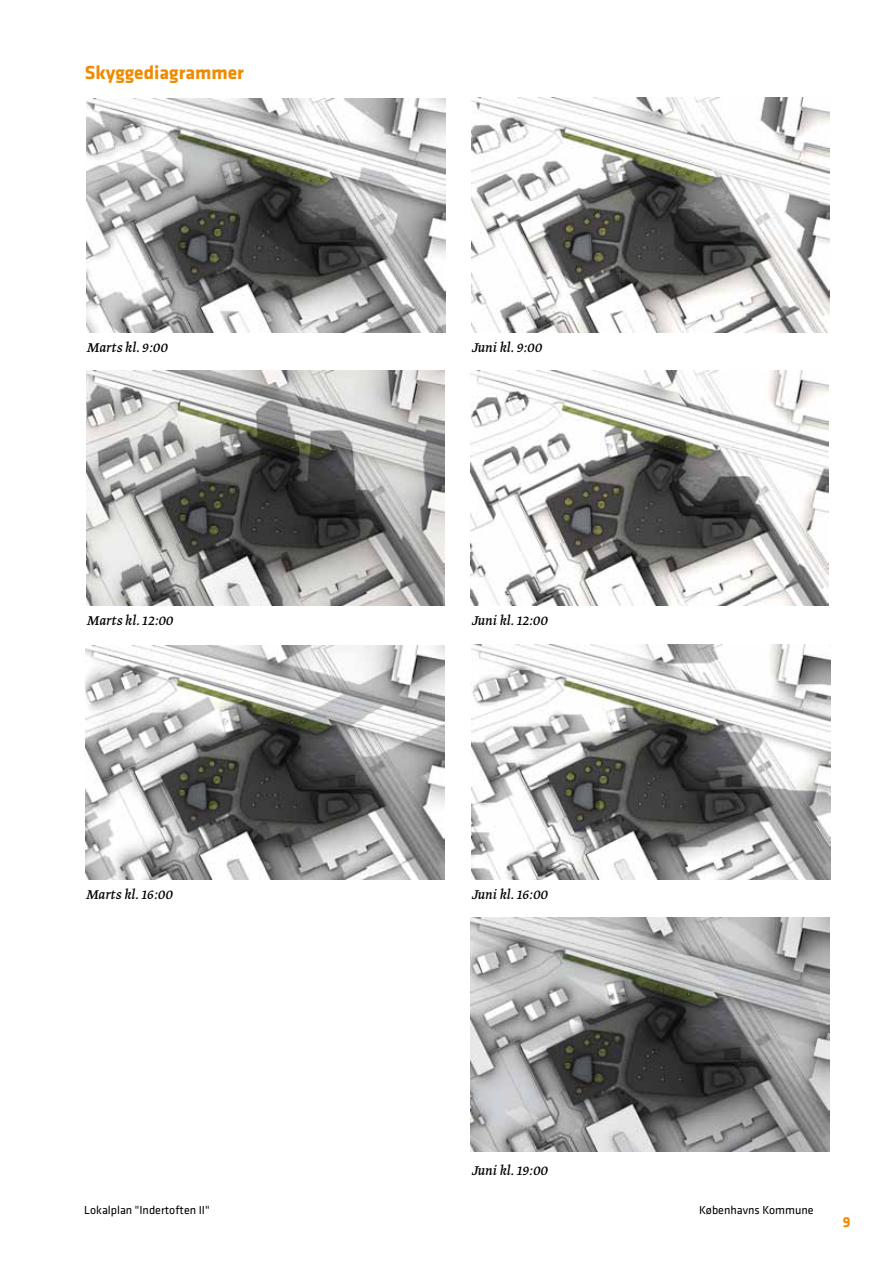
<style>
.page{position:relative;width:893px;height:1263px;background:#fff}
.page>*{position:absolute;margin:0;border:0;box-sizing:border-box;transform-origin:0 0}
.t1{font:700 19.5px "Klavika";color:#f08a00}
.t2{font:italic 15px "Greta Text";color:#000}
.t3{font:700 15px "Klavika";color:#f08a00}
.t4{font:12px "Klavika";color:#000}
</style>
<div class="page">
<img style="left:470px;top:371px;width:359px;height:234px">
<img style="left:471px;top:98px;width:358px;height:234px">
<img style="left:86px;top:645px;width:358px;height:234px">
<img style="left:86px;top:371px;width:359px;height:234px">
<img style="left:87px;top:98px;width:358px;height:234px">
<img style="left:472px;top:645px;width:358px;height:234px">
<img style="left:471px;top:917px;width:358px;height:235px">
<h1 class="t1" style="left:85px;top:65px;width:161px">Skyggediagrammer</h1>
<p class="t2" style="left:87px;top:341px;width:82px">Marts kl. 9:00</p>
<p class="t2" style="left:472px;top:341px;width:72px">Juni kl. 9:00</p>
<p class="t2" style="left:87px;top:614px;width:88px">Marts kl. 12:00</p>
<p class="t2" style="left:472px;top:614px;width:77px">Juni kl. 12:00</p>
<p class="t2" style="left:86px;top:889px;width:88px">Marts kl. 16:00</p>
<p class="t2" style="left:472px;top:888px;width:77px">Juni kl. 16:00</p>
<p class="t2" style="left:472px;top:1164px;width:77px">Juni kl. 19:00</p>
<p class="t4" style="left:84px;top:1205px;width:127px">Lokalplan "Indertoften II"</p>
<p class="t4" style="left:699px;top:1205px;width:116px">Københavns Kommune</p>
<p class="t3" style="left:843px;top:1216px;width:9px">9</p>
</div>
